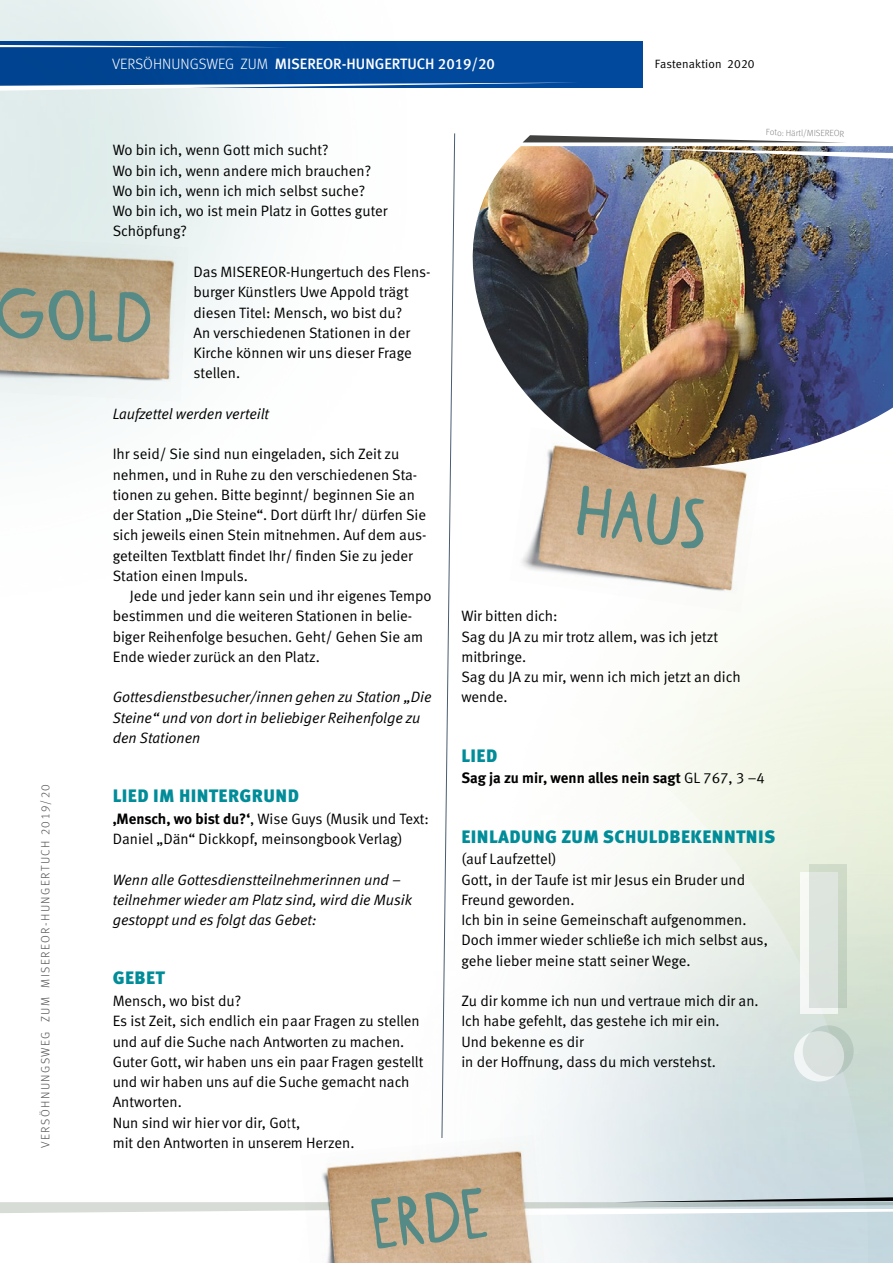
<style>
.page{position:relative;width:893px;height:1263px;background:#fff}
.page>*{position:absolute;margin:0;border:0;box-sizing:border-box;transform-origin:0 0}
.t1{font:70.5px "Greta Grotesk";color:#558a86}
.t2{font:900 18px "Meta Pro";letter-spacing:.02em;color:#008c98}
.t3{font:15px/20.2px "Meta Normal LF";color:#000}
.t4{font:italic 15px/20.2px "Meta Normal LF";color:#000}
.t5{font:15px "Meta Medium LF";color:#fff}
.t6{font:15px "Meta Bold LF";color:#000}
.t7{font:12px "Meta Light LF";letter-spacing:.12em;color:#515150}
.t8{font:12px "Meta Normal LF";letter-spacing:.01em;color:#000}
.t9{font:9px "Meta Light LF";color:#878786}
.s1{font-family:"Meta Light LF"}
.s2{font-family:"Meta Normal LF Caps"}
.s3{font-family:"Meta Bold LF"}
.s4{font-family:"Meta Normal LF"}
</style>
<div class="page">
<svg style="left:612px;top:619px;width:256px;height:63px;fill:#f9fbf4"></svg>
<svg style="left:447px;top:133px;width:8px;height:549px"></svg>
<img style="left:441px;top:682px;width:452px;height:581px">
<svg style="left:0;top:1197px;width:893px;height:22px"></svg>
<div style="left:800px;top:872px;width:38px;height:142px;background:#f5f8f4"></div>
<svg style="left:794px;top:1031px;width:50px;height:50px"></svg>
<svg style="left:809px;top:864px;width:38px;height:144px;background:#d6dfd6"></svg>
<svg style="left:803px;top:1025px;width:51px;height:51px;background:#d0dad5"></svg>
<div style="left:0;top:41px;width:642px;height:47px;background:#00489b"></div>
<svg style="left:0;top:83px;width:545px;height:8px"></svg>
<svg style="left:0;top:45px;width:263px;height:2px"></svg>
<img style="left:518px;top:483px;width:244px;height:129px">
<svg style="left:447px;top:146px;width:308px;height:337px"></svg>
<img style="left:471px;top:146px;width:422px;height:324px">
<img style="left:636px;top:148px;width:257px;height:11px">
<svg style="left:523px;top:135px;width:302px;height:7px"></svg>
<img style="left:301px;top:1135px;width:244px;height:128px">
<img style="left:0;top:238px;width:188px;height:163px">
<p class="t5" style="left:112px;top:55px;width:384px"><span class="s1">VERSÖHNUNGSWEG ZUM</span> MISEREOR-HUNGERTUCH 2019/20</p>
<p class="t8" style="left:655px;top:57px;width:101px">Fastenaktion <span class="s2">2020</span></p>
<p class="t3" style="left:113px;top:140px;width:276px">Wo bin ich, wenn Gott mich sucht?<br>Wo bin ich, wenn andere mich brauchen?<br>Wo bin ich, wenn ich mich selbst suche?<br>Wo bin ich, wo ist mein Platz in Gottes guter<br>Schöpfung?</p>
<p class="t3" style="left:193px;top:261px;width:239px">Das MISEREOR-Hungertuch des Flens&shy;burger Künstlers Uwe Appold trägt diesen Titel: Mensch, wo bist du?<br>An verschiedenen Stationen in der<br>Kirche können wir uns dieser Frage stellen.</p>
<p class="t4" style="left:113px;top:403px;width:158px">Laufzettel werden verteilt</p>
<p class="t3" style="left:113px;top:444px;width:315px">Ihr seid/ Sie sind nun eingeladen, sich Zeit zu nehmen, und in Ruhe zu den verschiedenen Sta&shy;tionen zu gehen. Bitte beginnt/ beginnen Sie an der Station „Die Steine“. Dort dürft Ihr/ dürfen Sie sich jeweils einen Stein mitnehmen. Auf dem aus&shy;geteilten Textblatt findet Ihr/ finden Sie zu jeder Station einen Impuls.</p>
<p class="t3" style="left:113px;top:585px;width:320px;text-indent:17px">Jede und jeder kann sein und ihr eigenes Tempo bestimmen und die weiteren Stationen in belie&shy;biger Reihenfolge besuchen. Geht/ Gehen Sie am Ende wieder zurück an den Platz.</p>
<p class="t4" style="left:113px;top:687px;width:320px">Gottesdienstbesucher/innen gehen zu Station „Die<br>Steine“ und von dort in beliebiger Reihenfolge zu den Stationen</p>
<h1 class="t1" style="left:-2px;top:281px;width:155px;rotate:2deg">gold</h1>
<p class="t9" style="left:766px;top:127px;width:80px;rotate:1deg">Foto: Härtl/MISEREOR</p>
<h1 class="t1" style="left:583px;top:478px;width:129px;rotate:7deg">haus</h1>
<p class="t3" style="left:461px;top:606px;width:281px">Wir bitten dich:<br>Sag du JA zu mir trotz allem, was ich jetzt mitbringe.<br>Sag du JA zu mir, wenn ich mich jetzt an dich wende.</p>
<p class="t7" style="left:38px;top:1148px;width:365px;rotate:-90deg">VERSÖHNUNGSWEG ZUM MISEREOR-HUNGERTUCH 2019/20</p>
<p class="t2" style="left:113px;top:785px;width:187px">LIED IM HINTERGRUND</p>
<p class="t3" style="left:113px;top:808px;width:318px"><span class="s3">‚Mensch, wo bist du?‘</span>, Wise Guys (Musik und Text:<br>Daniel „Dän“ Dickkopf, meinsongbook Verlag)</p>
<p class="t4" style="left:113px;top:869px;width:301px">Wenn alle Gottesdienstteilnehmerinnen und – teilnehmer wieder am Platz sind, wird die Musik gestoppt und es folgt das Gebet:</p>
<p class="t2" style="left:113px;top:967px;width:54px">GEBET</p>
<p class="t3" style="left:113px;top:990px;width:312px">Mensch, wo bist du?<br>Es ist Zeit, sich endlich ein paar Fragen zu stellen und auf die Suche nach Antworten zu machen.<br>Guter Gott, wir haben uns ein paar Fragen gestellt und wir haben uns auf die Suche gemacht nach Antworten.<br>Nun sind wir hier vor dir, Gott,<br>mit den Antworten in unserem Herzen.</p>
<p class="t2" style="left:461px;top:744px;width:37px">LIED</p>
<p class="t6" style="left:461px;top:769px;width:305px">Sag ja zu mir, wenn alles nein sagt <span class="s4">GL 767, 3 –4</span></p>
<p class="t2" style="left:461px;top:825px;width:315px">EINLADUNG ZUM SCHULDBEKENNTNIS</p>
<p class="t3" style="left:461px;top:849px;width:308px">(auf Laufzettel)<br>Gott, in der Taufe ist mir Jesus ein Bruder und Freund geworden.<br>Ich bin in seine Gemeinschaft aufgenommen.<br>Doch immer wieder schließe ich mich selbst aus, gehe lieber meine statt seiner Wege.</p>
<p class="t3" style="left:461px;top:990px;width:299px">Zu dir komme ich nun und vertraue mich dir an.<br>Ich habe gefehlt, das gestehe ich mir ein.<br>Und bekenne es dir<br>in der Hoffnung, dass du mich verstehst.</p>
<h1 class="t1" style="left:370px;top:1193px;width:114px;rotate:-6deg">erde</h1>
</div>
